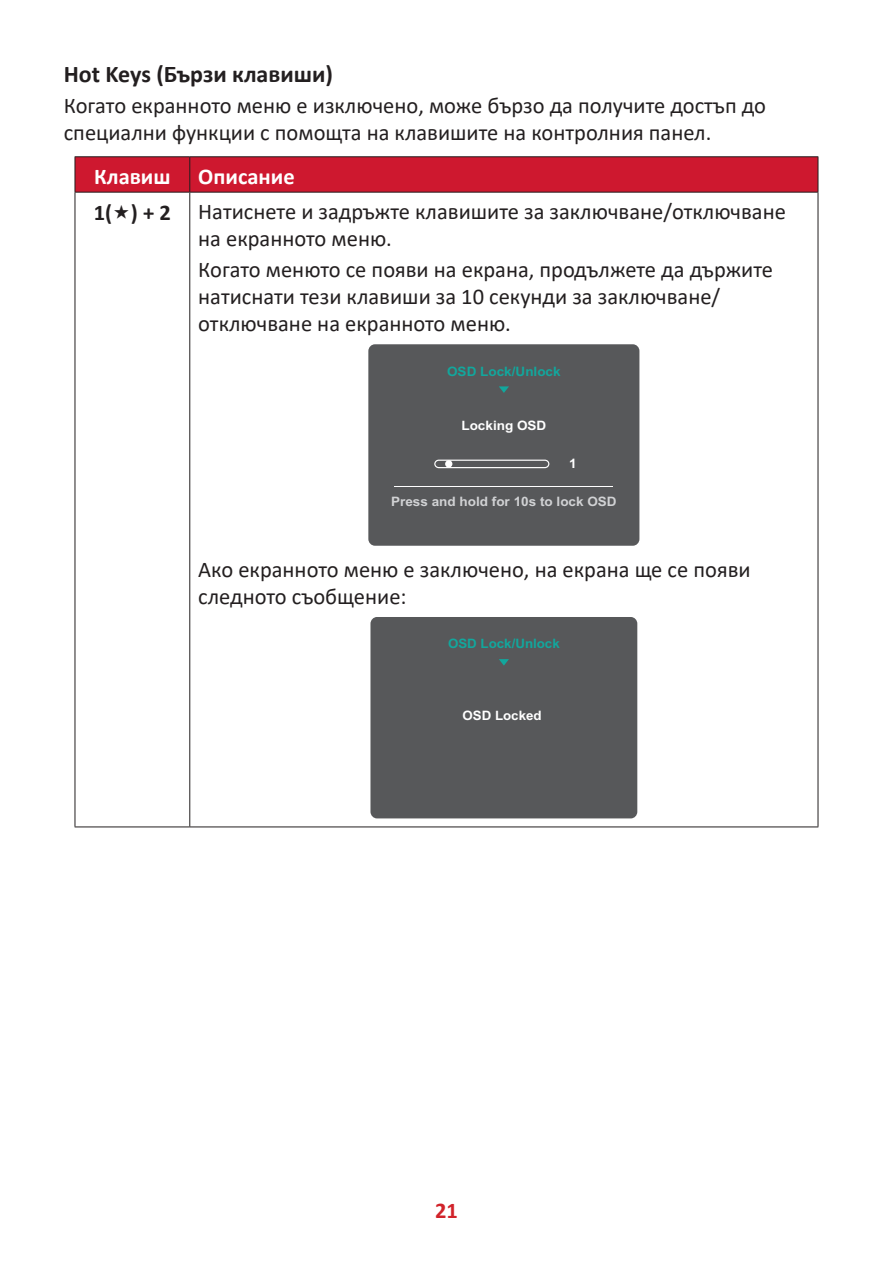
<style>
.page{position:relative;width:893px;height:1263px;background:#fff}
.page>*{position:absolute;margin:0;border:0;box-sizing:border-box;transform-origin:0 0}
.t1{font:700 24px "Calibri";color:#231f20}
.t2{font:22.5px/27px "Calibri";color:#231f20}
.t3{font:700 22.5px "Calibri";color:#d1232a}
.t4{font:700 13.05px "Arial";color:#d1d2d4;scale:1.04 1}
.t5{font:700 13.05px "Arial";color:#12a79d;scale:1.04 1}
.t6{font:700 13.05px "Arial";color:#12a79d}
.t7{font:700 13.05px "Arial";color:#fff;scale:1.04 1}
.t8{font:700 13.05px "Arial";color:#fff}
.s1{font-weight:700;color:#fff}
.s2{font-weight:700}
</style>
<div class="page">
<div style="left:76px;top:157px;width:742px;height:35px;background:#ce182f"></div>
<hr style="left:75px;top:193px;width:1px;height:633px;background:#231f20">
<hr style="left:189px;top:193px;width:1px;height:633px;background:#231f20">
<hr style="left:818px;top:193px;width:1px;height:633px;background:#231f20">
<hr style="left:75px;top:156px;width:115px;height:1px;background:#231f20">
<hr style="left:75px;top:157px;width:1px;height:35px;background:#231f20">
<hr style="left:190px;top:156px;width:628px;height:1px;background:#231f20">
<hr style="left:189px;top:157px;width:1px;height:35px;background:#231f20">
<hr style="left:818px;top:157px;width:1px;height:35px;background:#231f20">
<hr style="left:75px;top:192px;width:115px;height:1px;background:#231f20">
<hr style="left:190px;top:192px;width:628px;height:1px;background:#231f20">
<hr style="left:75px;top:826px;width:115px;height:1px;background:#231f20">
<hr style="left:190px;top:826px;width:628px;height:1px;background:#231f20">
<div style="left:368px;top:344px;width:271px;height:202px;background:#57585a;border-radius:7px"></div>
<hr style="left:395px;top:487px;width:218px;height:1px;background:#fff">
<div style="left:434px;top:460px;width:115px;height:8px;border:1px solid #fff;border-radius:4px"></div>
<div style="left:445px;top:460px;width:7px;height:8px;background:#fff;border-radius:50%"></div>
<svg style="left:499px;top:386px;width:10px;height:7px"></svg>
<div style="left:370px;top:617px;width:267px;height:201px;background:#57585a;border-radius:7px"></div>
<svg style="left:499px;top:659px;width:10px;height:7px"></svg>
<p class="t1" style="left:64px;top:57px;width:271px">Hot Keys (Бързи клавиши)</p>
<p class="t2" style="left:64px;top:91px;width:704px">Когато екранното меню е изключено, може бързо да получите достъп до специални функции с помощта на клавишите на контролния панел.</p>
<p class="t2" style="left:94px;top:158px;width:694px;line-height:35.4px"><span class="s1">Клавиш Описание<br></span><span class="s2">1( ) + 2</span> Натиснете и задръжте клавишите за заключване/отключване</p>
<p class="t2" style="left:198px;top:222px;width:576px;line-height:31.2px">на екранното меню.<br>Когато менюто се появи на екрана, продължете да държите</p>
<p class="t2" style="left:198px;top:283px;width:523px">натиснати тези клавиши за 10 секунди за заключване/ отключване на екранното меню.</p>
<p class="t5" style="left:447px;top:362px;width:111px">OSD Lock/Unlock</p>
<p class="t7" style="left:461px;top:416px;width:83px">Locking OSD</p>
<p class="t7" style="left:569px;top:454px;width:9px">1</p>
<p class="t4" style="left:391px;top:492px;width:218px">Press and hold for 10s to lock OSD</p>
<p class="t2" style="left:198px;top:555px;width:554px">Ако екранното меню е заключено, на екрана ще се появи следното съобщение:</p>
<p class="t6" style="left:448px;top:635px;width:113px">OSD Lock/Unlock</p>
<p class="t8" style="left:462px;top:706px;width:81px">OSD Locked</p>
<p class="t3" style="left:435px;top:1194px;width:24px">21</p>
</div>
